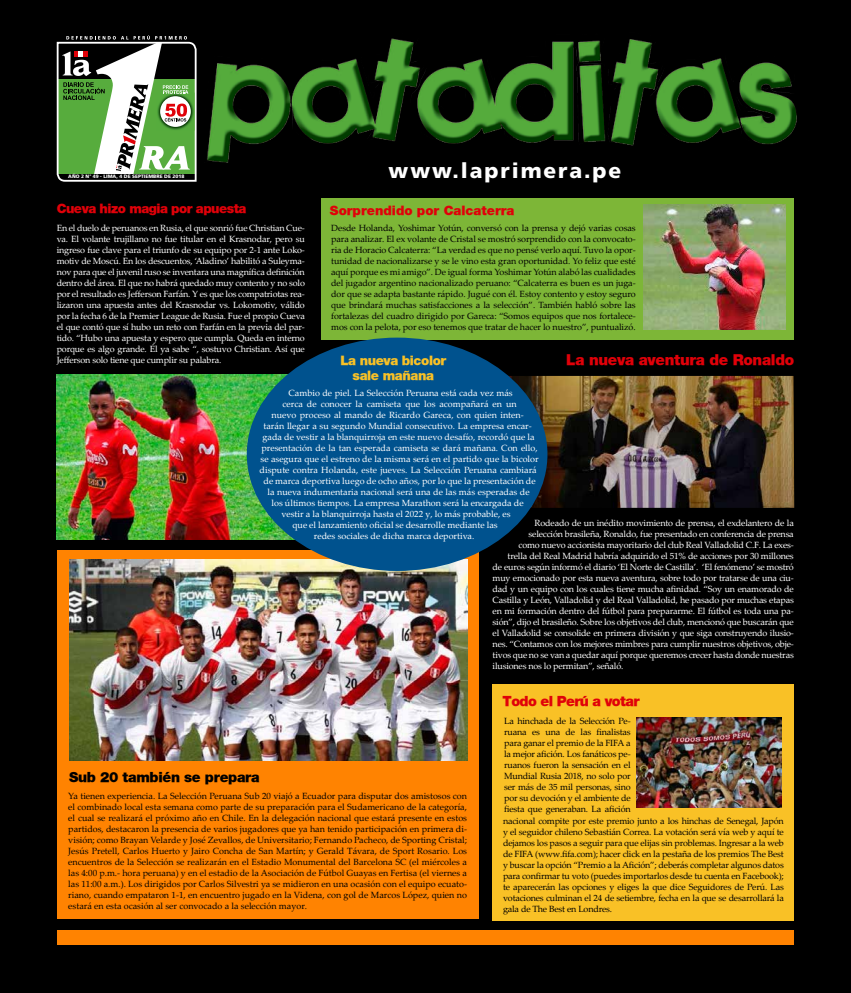
<style>
.page{position:relative;width:851px;height:993px;background:#fff}
.page>*{position:absolute;margin:0;border:0;box-sizing:border-box;transform-origin:0 0}
.t1{font:900 21px "Frutiger";letter-spacing:.09em;color:#fff}
.t2{font:900 15px "Helvetica Neue";letter-spacing:-.02em;color:#e00109}
.t3{font:900 14px "Helvetica Neue";letter-spacing:-.02em;color:#000}
.t4{font:900 14px "Helvetica Neue";letter-spacing:-.04em;color:#e00109}
.t5{font:900 13px "Helvetica Neue";letter-spacing:-.04em;color:#e00109}
.t6{font:900 13px "Helvetica Neue";color:#e00109}
.t7{font:900 13px/15px "Helvetica Neue";letter-spacing:-.03em;color:#f9c126;text-align:center}
.t8{font:9px/11px "Palatino Linotype";letter-spacing:-.015em;color:#000;text-align:justify}
.t9{font:9px/11px "Palatino Linotype";letter-spacing:-.02em;color:#fff;text-align:justify}
.t10{font:9px "Palatino Linotype";color:#fff}
.t11{font:900 4.9px "Frutiger";color:#fff}
</style>
<div class="page">
<div style="left:0;top:0;width:850px;height:992px;background:#000"></div>
<div style="left:321px;top:198px;width:472px;height:141px;background:#7db637"></div>
<svg style="left:57px;top:35px;width:139px;height:147px"></svg>
<img style="left:207px;top:38px;width:590px;height:125px">
<div style="left:57px;top:929px;width:736px;height:15px;background:#ff8301"></div>
<div style="left:57px;top:550px;width:421px;height:368px;background:#ff8301"></div>
<div style="left:492px;top:684px;width:302px;height:237px;background:#f9c126"></div>
<img style="left:70px;top:559px;width:398px;height:201px">
<img style="left:57px;top:374px;width:237px;height:165px">
<img style="left:643px;top:205px;width:142px;height:124px">
<img style="left:510px;top:376px;width:284px;height:131px">
<div style="left:247px;top:337px;width:300px;height:233px;background:#00528e;border-radius:50%"></div>
<img style="left:636px;top:717px;width:145px;height:90px">
<p class="t11" style="left:68px;top:173px;width:118px">AÑO 2 N° 49 - LIMA, 4 DE SEPTIEMBRE DE 2018</p>
<h1 class="t1" style="left:388px;top:158px;width:234px">www.laprimera.pe</h1>
<h3 class="t5" style="left:57px;top:200px;width:191px">Cueva hizo magia por apuesta</h3>
<h3 class="t6" style="left:330px;top:203px;width:186px">Sorprendido por Calcaterra</h3>
<p class="t9" style="left:57px;top:222px;width:250px">En el duelo de peruanos en Rusia, el que sonrió fue Christian Cue&shy;va. El volante trujillano no fue titular en el Krasnodar, pero su ingreso fue clave para el triunfo de su equipo por 2-1 ante Loko&shy;motiv de Moscú. En los descuentos, ‘Aladino’ habilitó a Suleyma&shy;nov para que el juvenil ruso se inventara una magnífica definición dentro del área. El que no habrá quedado muy contento y no solo por el resultado es Jefferson Farfán. Y es que los compatriotas rea&shy;lizaron una apuesta antes del Krasnodar vs. Lokomotiv, válido por la fecha 6 de la Premier League de Rusia. Fue el propio Cueva el que contó que sí hubo un reto con Farfán en la previa del par&shy;tido. “Hubo una apuesta y espero que cumpla. Queda en interno porque es algo grande. Él ya sabe “, sostuvo Christian. Así que Jefferson solo tiene que cumplir su palabra.</p>
<p class="t8" style="left:331px;top:222px;width:306px">Desde Holanda, Yoshimar Yotún, conversó con la prensa y dejó varias cosas para analizar. El ex volante de Cristal se mostró sorprendido con la convocato&shy;ria de Horacio Calcaterra: “La verdad es que no pensé verlo aquí. Tuvo la opor&shy;tunidad de nacionalizarse y se le vino esta gran oportunidad. Yo feliz que esté aquí porque es mi amigo”. De igual forma Yoshimar Yotún alabó las cualidades del jugador argentino nacionalizado peruano: “Calcaterra es buen es un juga&shy;dor que se adapta bastante rápido. Jugué con él. Estoy contento y estoy seguro que brindará muchas satisfacciones a la selección”. También habló sobre las fortalezas del cuadro dirigido por Gareca: “Somos equipos que nos fortalece&shy;mos con la pelota, por eso tenemos que tratar de hacer lo nuestro”, puntualizó.</p>
<h2 class="t2" style="left:566px;top:351px;width:229px">La nueva aventura de Ronaldo</h2>
<h3 class="t7" style="left:340px;top:353px;width:107px">La nueva bicolor sale mañana</h3>
<p class="t10" style="left:288px;top:386px;width:226px">Cambio de piel. La Selección Peruana está cada vez más</p>
<p class="t10" style="left:282px;top:397px;width:236px">cerca de conocer la camiseta que los acompañará en un</p>
<p class="t10" style="left:271px;top:408px;width:254px">nuevo proceso al mando de Ricardo Gareca, con quien inten-</p>
<p class="t10" style="left:263px;top:419px;width:270px">tarán llegar a su segundo Mundial consecutivo. La empresa encar-</p>
<p class="t10" style="left:262px;top:430px;width:274px">gada de vestir a la blanquirroja en este nuevo desafío, recordó que la</p>
<p class="t10" style="left:261px;top:441px;width:277px">presentación de la tan esperada camiseta se dará mañana. Con ello,</p>
<p class="t10" style="left:260px;top:452px;width:279px">se asegura que el estreno de la misma será en el partido que la bicolor</p>
<p class="t10" style="left:259px;top:463px;width:279px">dispute contra Holanda, este jueves. La Selección Peruana cambiará</p>
<p class="t10" style="left:263px;top:474px;width:274px">de marca deportiva luego de ocho años, por lo que la presentación de</p>
<p class="t10" style="left:267px;top:485px;width:263px">la nueva indumentaria nacional será una de las más esperadas de</p>
<p class="t10" style="left:271px;top:496px;width:254px">los últimos tiempos. La empresa Marathon será la encargada de</p>
<p class="t10" style="left:281px;top:507px;width:230px">vestir a la blanquirroja hasta el 2022 y, lo más probable, es</p>
<p class="t10" style="left:292px;top:518px;width:207px">que el lanzamiento oficial se desarrolle mediante las</p>
<p class="t10" style="left:314px;top:529px;width:162px">redes sociales de dicha marca deportiva.</p>
<p class="t9" style="left:534px;top:516px;width:261px">Rodeado de un inédito movimiento de prensa, el exdelantero de la</p>
<p class="t9" style="left:528px;top:527px;width:266px">selección brasileña, Ronaldo, fue presentado en conferencia de prensa</p>
<p class="t9" style="left:518px;top:538px;width:277px">como nuevo accionista mayoritario del club Real Valladolid C.F. La exes-</p>
<p class="t9" style="left:507px;top:549px;width:287px">trella del Real Madrid habría adquirido el 51% de acciones por 30 millones</p>
<p class="t9" style="left:492px;top:560px;width:302px">de euros según informó el diario ‘El Norte de Castilla’. ‘El fenómeno’ se mostró</p>
<p class="t9" style="left:492px;top:571px;width:303px">muy emocionado por esta nueva aventura, sobre todo por tratarse de una ciu-</p>
<p class="t9" style="left:492px;top:582px;width:303px">dad y un equipo con los cuales tiene mucha afinidad. “Soy un enamorado de</p>
<p class="t9" style="left:492px;top:593px;width:303px">Castilla y León, Valladolid y del Real Valladolid, he pasado por muchas etapas</p>
<p class="t9" style="left:492px;top:604px;width:303px">en mi formación dentro del fútbol para prepararme. El fútbol es toda una pa-</p>
<p class="t9" style="left:492px;top:615px;width:303px">sión”, dijo el brasileño. Sobre los objetivos del club, mencionó que buscarán que</p>
<p class="t9" style="left:492px;top:626px;width:303px">el Valladolid se consolide en primera división y que siga construyendo ilusio-</p>
<p class="t9" style="left:492px;top:637px;width:302px">nes. “Contamos con los mejores mimbres para cumplir nuestros objetivos, obje-</p>
<p class="t9" style="left:492px;top:648px;width:302px">tivos que no se van a quedar aquí porque queremos crecer hasta donde nuestras</p>
<p class="t9" style="left:492px;top:659px;width:132px">ilusiones nos lo permitan”, señaló.</p>
<h3 class="t3" style="left:69px;top:768px;width:192px">Sub 20 también se prepara</h3>
<p class="t8" style="left:68px;top:789px;width:400px">Ya tienen experiencia. La Selección Peruana Sub 20 viajó a Ecuador para disputar dos amistosos con el combinado local esta semana como parte de su preparación para el Sudamericano de la categoría, el cual se realizará el próximo año en Chile. En la delegación nacional que estará presente en estos partidos, destacaron la presencia de varios jugadores que ya han tenido participación en primera di&shy;visión; como Brayan Velarde y José Zevallos, de Universitario; Fernando Pacheco, de Sporting Cristal; Jesús Pretell, Carlos Huerto y Jairo Concha de San Martín; y Gerald Távara, de Sport Rosario. Los encuentros de la Selección se realizarán en el Estadio Monumental del Barcelona SC (el miércoles a las 4:00 p.m.- hora peruana) y en el estadio de la Asociación de Fútbol Guayas en Fertisa (el viernes a las 11:00 a.m.). Los dirigidos por Carlos Silvestri ya se midieron en una ocasión con el equipo ecuato&shy;riano, cuando empataron 1-1, en encuentro jugado en la Videna, con gol de Marcos López, quien no estará en esta ocasión al ser convocado a la selección mayor.</p>
<h3 class="t4" style="left:502px;top:692px;width:138px">Todo el Perú a votar</h3>
<p class="t8" style="left:504px;top:714px;width:128px">La hinchada de la Selección Pe&shy;ruana es una de las finalistas para ganar el premio de la FIFA a la mejor afición. Los fanáticos pe&shy;ruanos fueron la sensación en el Mundial Rusia 2018, no solo por ser más de 35 mil personas, sino por su devoción y el ambiente de fiesta que generaban. La afición</p>
<p class="t8" style="left:503px;top:814px;width:282px">nacional compite por este premio junto a los hinchas de Senegal, Japón y el seguidor chileno Sebastián Correa. La votación será vía web y aquí te dejamos los pasos a seguir para que elijas sin problemas. Ingresar a la web de FIFA (www.fifa.com); hacer click en la pestaña de los premios The Best y buscar la opción “Premio a la Afición”; deberás completar algunos datos para confirmar tu voto (puedes importarlos desde tu cuenta en Facebook); te aparecerán las opciones y eliges la que dice Seguidores de Perú. Las votaciones culminan el 24 de setiembre, fecha en la que se desarrollará la gala de The Best en Londres.</p>
</div>
